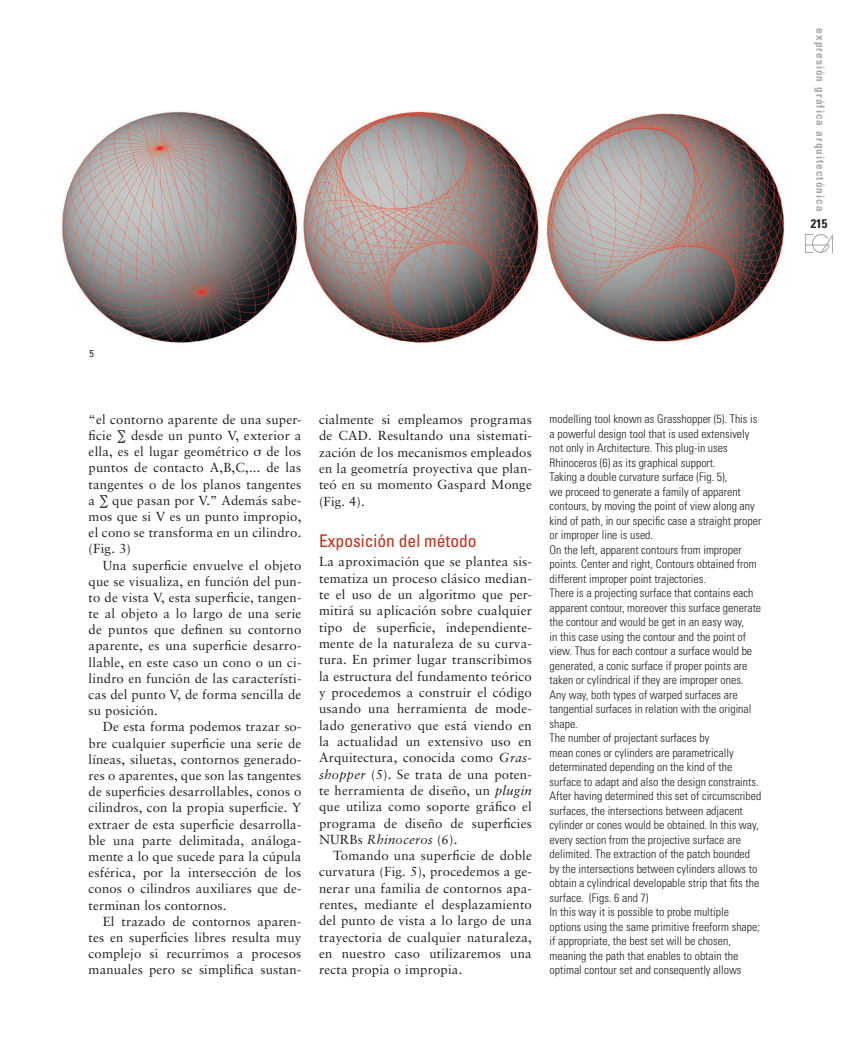
<style>
.page{position:relative;width:851px;height:1063px;background:#fff}
.page>*{position:absolute;margin:0;border:0;box-sizing:border-box;transform-origin:0 0}
.TITULAR_1_CAST{font:condensed 17.5px "Univers";color:#c02d19}
.general_00{font:13.12px/16.4px "Sabon";letter-spacing:.015em;color:#231f20;text-align:justify}
.t1{font:700 condensed 12.5px "Univers";color:#231f20}
.Normal__Web{font:300 condensed 11.88px/14.5px "Univers";color:#231f20}
.t2{font:700 condensed 11.25px "Univers";letter-spacing:.09em;color:#a8a9ad}
.PIES_DE_FOTO_INGLES{font:condensed 10px "Univers";color:#231f20}
.s1{font-style:italic}
</style>
<div class="page">
<img style="left:805px;top:235px;width:27px;height:17px">
<img style="left:61px;top:111px;width:724px;height:233px">
<p class="PIES_DE_FOTO_INGLES" style="left:89px;top:347px;width:6px">5</p>
<p class="general_00" style="left:89px;top:411px;width:214px">“el contorno aparente de una super&shy;ficie ∑ desde un punto V, exterior a ella, es el lugar geométrico</p>
<p class="general_00" style="left:89px;top:444px;width:214px;text-indent:178px">de los puntos de contacto A,B,C,... de las tangentes o de los planos tangentes a ∑ que pasan por V.” Además sabe&shy;mos que si V es un punto impropio, el cono se transforma en un cilindro. (Fig. 3)</p>
<p class="general_00" style="left:89px;top:557px;width:214px;text-indent:14px">Una superficie envuelve el objeto que se visualiza, en función del pun&shy;to de vista V, esta superficie, tangen&shy;te al objeto a lo largo de una serie de puntos que definen su contorno aparente, es una superficie desarro&shy;llable, en este caso un cono o un ci&shy;lindro en función de las característi&shy;cas del punto V, de forma sencilla de su posición.</p>
<p class="general_00" style="left:89px;top:719px;width:214px;text-indent:14px">De esta forma podemos trazar so&shy;bre cualquier superficie una serie de líneas, siluetas, contornos generado&shy;res o aparentes, que son las tangentes de superficies desarrollables, conos o cilindros, con la propia superficie. Y extraer de esta superficie desarrolla&shy;ble una parte delimitada, análoga&shy;mente a lo que sucede para la cúpula esférica, por la intersección de los conos o cilindros auxiliares que de&shy;terminan los contornos.</p>
<p class="general_00" style="left:89px;top:913px;width:214px;text-indent:14px">El trazado de contornos aparen&shy;tes en superficies libres resulta muy complejo si recurrimos a procesos manuales pero se simplifica sustan-</p>
<p class="general_00" style="left:319px;top:411px;width:214px">cialmente si empleamos programas de CAD. Resultando una sistemati&shy;zación de los mecanismos empleados en la geometría proyectiva que plan&shy;teó en su momento Gaspard Monge (Fig. 4).</p>
<p class="TITULAR_1_CAST" style="left:319px;top:529px;width:159px">Exposición del método</p>
<p class="general_00" style="left:319px;top:554px;width:214px">La aproximación que se plantea sis&shy;tematiza un proceso clásico median&shy;te el uso de un algoritmo que per&shy;mitirá su aplicación sobre cualquier tipo de superficie, independiente&shy;mente de la naturaleza de su curva&shy;tura. En primer lugar transcribimos la estructura del fundamento teórico y procedemos a construir el código usando una herramienta de mode&shy;lado generativo que está viendo en la actualidad un extensivo uso en Arquitectura, conocida como <span class="s1">Gras&shy;shopper</span> (5). Se trata de una poten&shy;te herramienta de diseño, un <span class="s1">plugin </span>que utiliza como soporte gráfico el programa de diseño de superficies NURBs <span class="s1">Rhinoceros</span> (6).</p>
<p class="general_00" style="left:319px;top:847px;width:214px;text-indent:14px">Tomando una superficie de doble curvatura (Fig. 5), procedemos a ge&shy;nerar una familia de contornos apa&shy;rentes, mediante el desplazamiento del punto de vista a lo largo de una trayectoria de cualquier naturaleza, en nuestro caso utilizaremos una recta propia o impropia.</p>
<p class="Normal__Web" style="left:549px;top:412px;width:209px">modelling tool known as Grasshopper (5). This is a powerful design tool that is used extensively not only in Architecture. This plug-in uses Rhinoceros (6) as its graphical support.</p>
<p class="Normal__Web" style="left:549px;top:470px;width:213px">Taking a double curvature surface (Fig. 5),<br>we proceed to generate a family of apparent contours, by moving the point of view along any kind of path, in our specific case a straight proper or improper line is used.</p>
<p class="Normal__Web" style="left:549px;top:542px;width:209px">On the left, apparent contours from improper points. Center and right, Contours obtained from different improper point trajectories.</p>
<p class="Normal__Web" style="left:549px;top:586px;width:213px">There is a projecting surface that contains each apparent contour, moreover this surface generate the contour and would be get in an easy way,<br>in this case using the contour and the point of view. Thus for each contour a surface would be generated, a conic surface if proper points are taken or cylindrical if they are improper ones.<br>Any way, both types of warped surfaces are tangential surfaces in relation with the original shape.</p>
<p class="Normal__Web" style="left:549px;top:731px;width:213px">The number of projectant surfaces by<br>mean cones or cylinders are parametrically determinated depending on the kind of the surface to adapt and also the design constraints.<br>After having determined this set of circumscribed surfaces, the intersections between adjacent cylinder or cones would be obtained. In this way, every section from the projective surface are delimited. The extraction of the patch bounded by the intersections between cylinders allows to obtain a cylindrical developable strip that fits the surface. (Figs. 6 and 7)</p>
<p class="Normal__Web" style="left:549px;top:905px;width:212px">In this way it is possible to probe multiple options using the same primitive freeform shape; if appropriate, the best set will be chosen, meaning the path that enables to obtain the optimal contour set and consequently allows</p>
<p class="t2" style="left:827px;top:28px;width:184px;rotate:90deg">expresión gráfica arquitectónica</p>
<p class="t1" style="left:810px;top:216px;width:18px">215</p>
</div>
